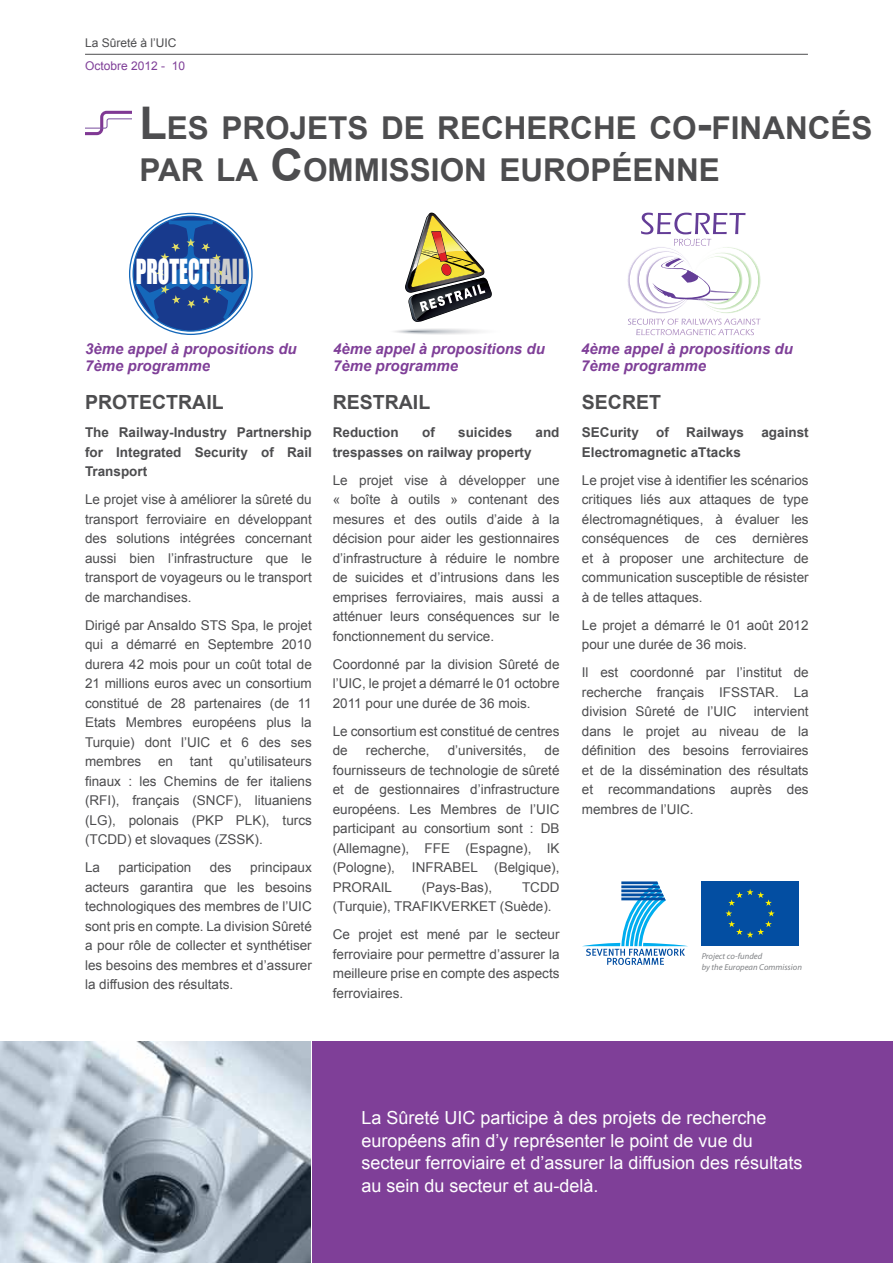
<style>
.page{position:relative;width:893px;height:1263px;background:#fff}
.page>*{position:absolute;margin:0;border:0;box-sizing:border-box;transform-origin:0 0}
.t1{font:31.65px "Impact";color:#fff;scale:.67 1}
.t2{font:700 31.5px/42px "Arial";color:#4d4d4f}
.t3{font:700 19.5px "Arial";color:#4d4d4f}
.t4{font:18px/22.5px "Arial";color:#fff}
.t5{font:italic 700 15px/16.5px "Arial";color:#7f3f98}
.t6{font:13.5px/19.5px "Arial";color:#4d4d4f;text-align:justify}
.t7{font:700 13.5px/19.5px "Arial";color:#4d4d4f;text-align:justify}
.t8{font:12px "Arial";color:#4d4d4f}
.t9{font:12px "Arial";color:#7f3f98}
.t10{font:italic 8.7px/10.4px "Myriad Pro";color:#808285}
.s1{font-size:45px}
.s2{color:#ccc}
</style>
<div class="page">
<hr style="left:85px;top:54px;width:723px;height:1px;background:#4d4d4f">
<img style="left:0;top:1042px;width:310px;height:221px">
<div style="left:313px;top:1042px;width:580px;height:221px;background:#7f3f98"></div>
<div style="left:133px;top:216px;width:115px;height:115px;background:#183a8d;border-radius:50%"></div>
<svg style="left:134px;top:220px;width:114px;height:99px"></svg>
<svg style="left:395px;top:213px;width:97px;height:122px"></svg>
<svg style="left:627px;top:213px;width:134px;height:122px"></svg>
<div style="left:701px;top:881px;width:98px;height:65px;background:#034ea2"></div>
<svg style="left:725px;top:889px;width:50px;height:49px"></svg>
<svg style="left:582px;top:881px;width:106px;height:84px"></svg>
<svg style="left:85px;top:111px;width:46px;height:24px"></svg>
<p class="t8" style="left:85px;top:35px;width:93px">La Sûreté à l’UIC</p>
<p class="t9" style="left:85px;top:58px;width:102px">Octobre 2012 - 10</p>
<h2 class="t2" style="left:139px;top:108px;width:735px"><span class="s1">L</span>ES PROJETS DE RECHERCHE CO<span class="s1">-</span>FINANCÉS<br>PAR LA <span class="s1">C</span>OMMISSION EUROPÉENNE</h2>
<h1 class="t1" style="left:136px;top:247px;width:166px">PROTECT<span class="s2">RAIL</span></h1>
<p class="t5" style="left:85px;top:341px;width:213px">3ème appel à propositions du<br>7ème programme</p>
<p class="t5" style="left:333px;top:341px;width:213px">4ème appel à propositions du<br>7ème programme</p>
<p class="t5" style="left:581px;top:341px;width:213px">4ème appel à propositions du<br>7ème programme</p>
<h3 class="t3" style="left:85px;top:389px;width:140px">Protectrai l</h3>
<p class="t7" style="left:85px;top:423px;width:228px">The Railway-Industry Partnership for Integrated Security of Rail Transport</p>
<p class="t6" style="left:85px;top:490px;width:228px">Le projet vise à améliorer la sûreté du transport ferroviaire en développant des solutions intégrées concernant aussi bien l’infrastructure que le transport de voyageurs ou le transport de marchandises.</p>
<p class="t6" style="left:85px;top:615px;width:228px">Dirigé par Ansaldo STS Spa, le projet qui a démarré en Septembre 2010 durera 42 mois pour un coût total de 21 millions euros avec un consortium constitué de 28 partenaires (de 11<br>Etats Membres européens plus la Turquie) dont l’UIC et 6 des ses membres en tant qu’utilisateurs finaux : les Chemins de fer italiens (RFI), français (SNCF), lituaniens (LG), polonais (PKP PLK), turcs (TCDD) et slovaques (ZSSK).</p>
<p class="t6" style="left:85px;top:858px;width:17px">La</p>
<p class="t6" style="left:119px;top:858px;width:74px">participation</p>
<p class="t6" style="left:210px;top:858px;width:23px">des</p>
<p class="t6" style="left:85px;top:858px;width:228px;text-indent:165px">principaux acteurs garantira que les besoins technologiques des membres de l’UIC sont pris en compte. La division Sûreté a pour rôle de collecter et synthétiser les besoins des membres et d’assurer la diffusion des résultats.</p>
<h3 class="t3" style="left:333px;top:389px;width:14px">Res</h3>
<h3 class="t3" style="left:373px;top:389px;width:59px">trai l</h3>
<p class="t7" style="left:333px;top:423px;width:68px">Reduction</p>
<p class="t7" style="left:422px;top:423px;width:14px">of</p>
<p class="t7" style="left:458px;top:423px;width:56px">suicides</p>
<p class="t7" style="left:536px;top:423px;width:26px">and</p>
<p class="t7" style="left:333px;top:443px;width:200px">trespasses on railway property</p>
<p class="t6" style="left:333px;top:470px;width:228px">Le projet vise à développer une « boîte à outils » contenant des mesures et des outils d’aide à la décision pour aider les gestionnaires d’infrastructure à réduire le nombre de suicides et d’intrusions dans les emprises ferroviaires, mais aussi a atténuer leurs conséquences sur le fonctionnement du service.</p>
<p class="t6" style="left:333px;top:654px;width:228px">Coordonné par la division Sûreté de l’UIC, le projet a démarré le 01 octobre 2011 pour une durée de 36 mois.</p>
<p class="t6" style="left:333px;top:721px;width:228px">Le consortium est constitué de centres de</p>
<p class="t6" style="left:366px;top:741px;width:65px">recherche,</p>
<p class="t6" style="left:448px;top:741px;width:80px">d’universités,</p>
<p class="t6" style="left:333px;top:741px;width:228px;text-indent:212px">de fournisseurs de technologie de sûreté et de gestionnaires d’infrastructure européens. Les Membres de l’UIC participant au consortium sont : DB (Allemagne), FFE (Espagne), IK (Pologne), INFRABEL (Belgique), PRORAIL</p>
<p class="t6" style="left:333px;top:877px;width:228px;text-indent:189px">TCDD (Turquie), TRAFIKVERKET (Suède).</p>
<p class="t6" style="left:333px;top:925px;width:228px">Ce projet est mené par le secteur ferroviaire pour permettre d’assurer la meilleure prise en compte des aspects ferroviaires.</p>
<p class="t6" style="left:422px;top:877px;width:72px">(Pays-Bas),</p>
<h3 class="t3" style="left:582px;top:389px;width:80px">SECRET</h3>
<p class="t7" style="left:582px;top:423px;width:59px">SECurity</p>
<p class="t7" style="left:656px;top:423px;width:14px">of</p>
<p class="t7" style="left:686px;top:423px;width:59px">Railways</p>
<p class="t7" style="left:761px;top:423px;width:49px">against</p>
<p class="t7" style="left:582px;top:443px;width:161px">Electromagnetic aTtacks</p>
<p class="t6" style="left:582px;top:470px;width:228px">Le projet vise à identifier les scénarios critiques liés aux attaques de type électromagnétiques, à évaluer les conséquences de ces dernières et à proposer une architecture de communication susceptible de résister à de telles attaques.</p>
<p class="t6" style="left:582px;top:615px;width:228px">Le projet a démarré le 01 août 2012 pour une durée de 36 mois.</p>
<p class="t6" style="left:582px;top:663px;width:228px">Il est coordonné par l’institut de recherche français IFSSTAR. La division Sûreté de l’UIC</p>
<p class="t6" style="left:582px;top:702px;width:228px;text-indent:172px">intervient dans le projet au niveau de la définition des besoins ferroviaires et de la dissémination des résultats et recommandations auprès des membres de l’UIC.</p>
<p class="t10" style="left:702px;top:951px;width:102px">Project co-funded<br>by the European Commission</p>
<h3 class="t4" style="left:361px;top:1107px;width:442px">La Sûreté UIC participe à des projets de recherche européens afin d’y représenter le point de vue du secteur ferroviaire et d’assurer la diffusion des résultats au sein du secteur et au-delà.</h3>
</div>
